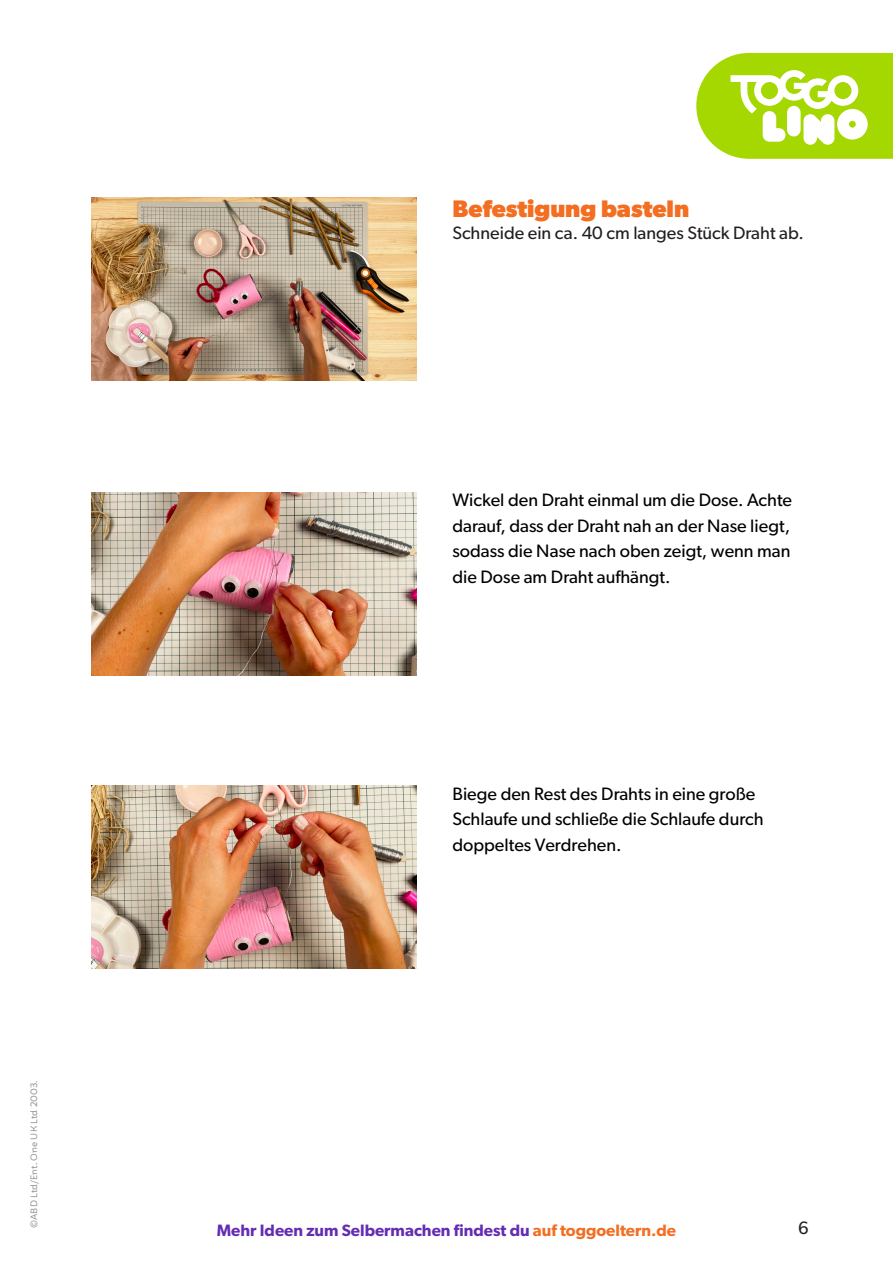
<style>
.page{position:relative;width:893px;height:1263px;background:#fff}
.page>*{position:absolute;margin:0;border:0;box-sizing:border-box;transform-origin:0 0}
.Überschrift_1{font:700 24px "Gibson";color:#f36e21}
.bulltet{font:18px/25.5px "Gibson";color:#000;text-align:justify}
.fließtext{font:18px "Gibson";color:#231f20}
.t1{font:600 16.5px "Gibson";color:#652cb3}
.t2{font:9px "Mohr Rounded Alt";letter-spacing:-.005em;color:#939598}
.s1{color:#f36e21}
</style>
<div class="page">
<svg style="left:696px;top:53px;width:197px;height:106px"></svg>
<img style="left:91px;top:197px;width:326px;height:184px">
<img style="left:91px;top:492px;width:326px;height:183px">
<img style="left:91px;top:785px;width:326px;height:184px">
<p class="t2" style="left:29px;top:1228px;width:149px;rotate:-90deg">©ABD Ltd/Ent. One UK Ltd 2003.</p>
<p class="Überschrift_1" style="left:452px;top:194px;width:238px">Befestigung basteln</p>
<p class="fließtext" style="left:452px;top:222px;width:353px">Schneide ein ca. 40 cm langes Stück Draht ab.</p>
<p class="bulltet" style="left:452px;top:487px;width:341px">Wickel den Draht einmal um die Dose. Achte darauf, dass der Draht nah an der Nase liegt, sodass die Nase nach oben zeigt, wenn man die Dose am Draht aufhängt.</p>
<p class="bulltet" style="left:452px;top:781px;width:313px;text-align:left">Biege den Rest des Drahts in eine große<br>Schlaufe und schließe die Schlaufe durch doppeltes Verdrehen.</p>
<p class="t1" style="left:217px;top:1220px;width:461px">Mehr Ideen zum Selbermachen findest du <span class="s1">auf toggoeltern.de</span></p>
<p class="fließtext" style="left:798px;top:1217px;width:12px">6</p>
</div>
